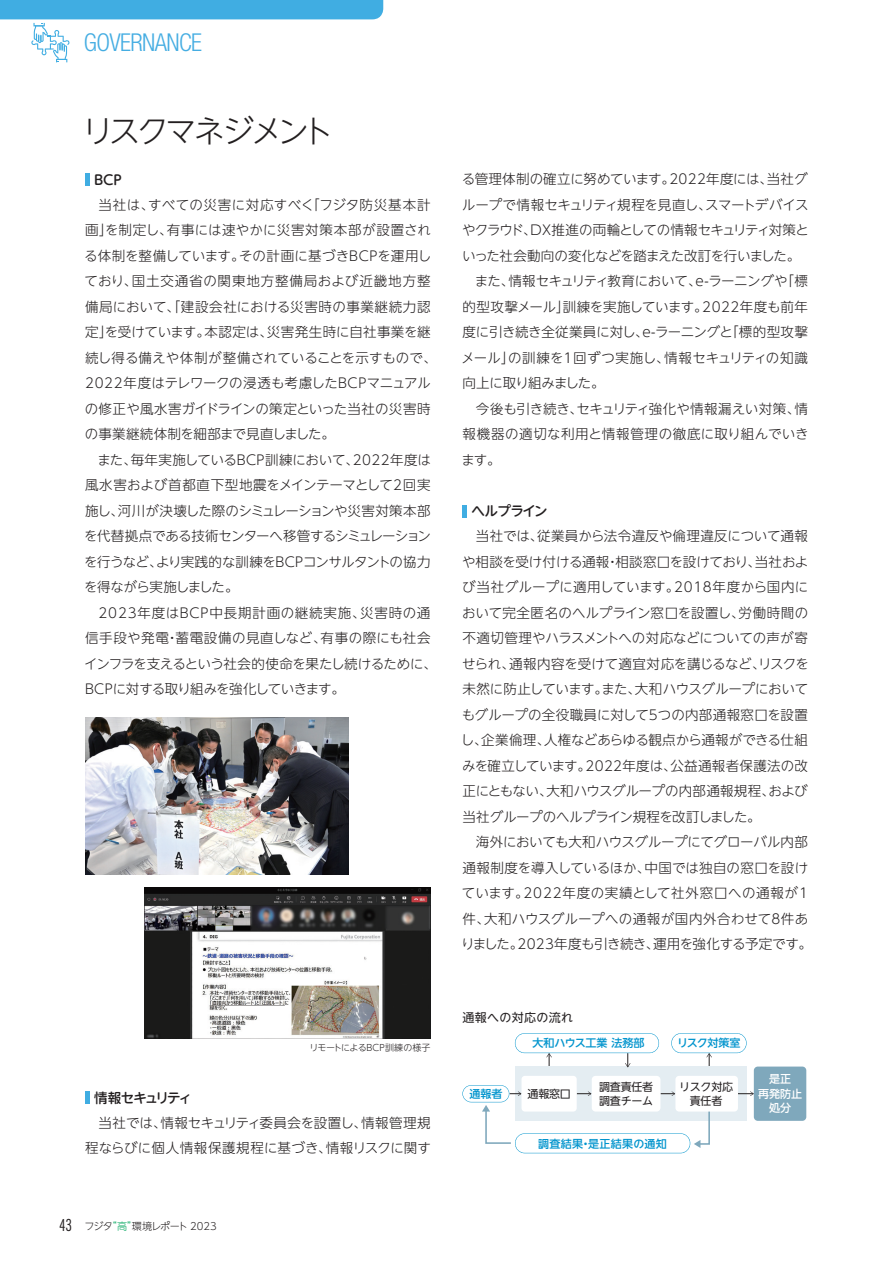
<style>
.page{position:relative;width:893px;height:1263px;background:#fff}
.page>*{position:absolute;margin:0;border:0;box-sizing:border-box;transform-origin:0 0}
.t1{font:300 31.5px "UD Shin Go NT Pro";letter-spacing:-.105em;color:#231f20}
.t2{font:300 condensed 24.6px "Helvetica Neue LT Std";letter-spacing:-.025em;color:#45ade2}
.t3{font:300 13.5px/25.5px "UD Shin Go NT Pr 6";color:#231f20}
.t4{font:300 13.5px/25.5px "UD Shin Go NT Pr 6";letter-spacing:.025em;color:#231f20}
.t5{font:300 13.5px "UD Shin Go NT Pr 6";letter-spacing:-.02em;color:#231f20}
.t6{font:300 13.5px "UD Shin Go NT Pr 6";letter-spacing:-.045em;color:#231f20}
.t7{font:300 13.5px "UD Shin Go NT Pr 6";letter-spacing:-.03em;color:#231f20}
.t8{font:300 13.5px "UD Shin Go NT Pr 6";letter-spacing:.04em;color:#231f20}
.t9{font:300 13.5px "UD Shin Go NT Pr 6";letter-spacing:-.065em;color:#231f20}
.t10{font:500 13.5px "UD Shin M Go Pr 6";letter-spacing:-.055em;color:#231f20}
.t11{font:500 13.5px "UD Shin M Go Pr 6";letter-spacing:-.14em;color:#231f20}
.t12{font:12px "UD Shin Go NT Pro";letter-spacing:.025em;color:#231f20}
.t13{font:10.95px/14.2px "UD Shin Go NT Pro";letter-spacing:-.025em;color:#231f20}
.t14{font:500 10.95px "UD Shin Go NT Pro";color:#0094cd}
.t15{font:500 10.95px "UD Shin Go NT Pro";letter-spacing:.025em;color:#0094cd}
.t16{font:500 10.95px/14.2px "UD Shin Go NT Pro";color:#fff;text-align:center}
.t17{font:300 10.05px "UD Shin Go NT Pro";letter-spacing:-.06em;color:#231f20}
.t18{font:300 9px "UD Shin Go NT Pr 6";letter-spacing:-.015em;color:#231f20}
.s1{font-family:"Futura Std";font-stretch:condensed;font-size:15.9px}
.s2{color:#00a65d}
</style>
<div class="page">
<svg style="left:0;top:0;width:383px;height:62px"></svg>
<div style="left:515px;top:1066px;width:231px;height:55px;background:#e4edf2"></div>
<svg style="left:738px;top:1091px;width:16px;height:5px"></svg>
<svg style="left:671px;top:1033px;width:75px;height:33px"></svg>
<svg style="left:515px;top:1033px;width:144px;height:34px"></svg>
<div style="left:754px;top:1066px;width:52px;height:55px;background:#7fa8bc;border-radius:4px"></div>
<svg style="left:462px;top:1085px;width:249px;height:68px"></svg>
<div style="left:521px;top:1076px;width:56px;height:35px;background:#fff;border-radius:3px"></div>
<div style="left:592px;top:1076px;width:68px;height:35px;background:#fff;border-radius:4px"></div>
<div style="left:675px;top:1076px;width:63px;height:35px;background:#fff;border-radius:4px"></div>
<img style="left:85px;top:717px;width:264px;height:157px">
<img style="left:145px;top:887px;width:285px;height:152px">
<div style="left:85px;top:173px;width:5px;height:13px;background:#40ade2"></div>
<div style="left:85px;top:1091px;width:5px;height:13px;background:#40ade2"></div>
<div style="left:462px;top:505px;width:5px;height:13px;background:#40ade2"></div>
<h2 class="t2" style="left:84px;top:28px;width:120px">GOVERNANCE</h2>
<h1 class="t1" style="left:82px;top:105px;width:253px">リスクマネジメント</h1>
<p class="t10" style="left:94px;top:168px;width:29px">BCP</p>
<p class="t3" style="left:84px;top:191px;width:354px;text-indent:14px">当社は、すべての災害に対応すべく「フジタ防災基本計画」を制定し、有事には速やかに災害対策本部が設置される体制を整備しています。その計画に基づきBCPを運用しており、国土交通省の関東地方整備局および近畿地方整備局において、「建設会社における災害時の事業継続力認定」を受けています。本認定は、災害発生時に自社事業を継続し得る備えや体制が整備されていることを示すもので、<br>2022年度はテレワークの浸透も考慮したBCPマニュアルの修正や風水害ガイドラインの策定といった当社の災害時の事業継続体制を細部まで見直しました。</p>
<p class="t3" style="left:84px;top:446px;width:348px;text-align:justify;text-indent:13px">また、毎年実施しているBCP訓練において、2022年度は風水害および首都直下型地震をメインテーマとして2回実施し、河川が決壊した際のシミュレーションや災害対策本部を代替拠点である技術センターへ移管するシミュレーションを行うなど、より実践的な訓練をBCPコンサルタントの協力を得ながら実施しました。</p>
<p class="t4" style="left:84px;top:599px;width:354px;text-indent:14px">2023年度はBCP中長期計画の継続実施、災害時の通信手段や発電・蓄電設備の見直しなど、有事の際にも社会インフラを支えるという社会的使命を果たし続けるために、<br>BCPに対する取り組みを強化していきます。</p>
<p class="t18" style="left:310px;top:1040px;width:122px">リモートによるBCP訓練の様子</p>
<p class="t11" style="left:94px;top:1086px;width:99px">情報セキュリティ</p>
<p class="t3" style="left:85px;top:1109px;width:347px;text-align:right">当社では、情報セキュリティ委員会を設置し、情報管理規程ならびに個人情報保護規程に基づき、情報リスクに関す</p>
<p class="t17" style="left:59px;top:1218px;width:159px"><span class="s1">43</span> フジタ<span class="s2">“高”</span>環境レポート 2023</p>
<p class="t3" style="left:462px;top:166px;width:347px">る管理体制の確立に努めています。2022年度には、当社グ</p>
<p class="t5" style="left:462px;top:194px;width:348px">ループで情報セキュリティ規程を見直し、スマートデバイス</p>
<p class="t6" style="left:462px;top:219px;width:348px">やクラウド、DX推進の両輪としての情報セキュリティ対策と</p>
<p class="t6" style="left:462px;top:245px;width:340px">いった社会動向の変化などを踏まえた改訂を行いました。</p>
<p class="t7" style="left:475px;top:270px;width:335px">また、情報セキュリティ教育において、e-ラーニングや「標</p>
<p class="t5" style="left:462px;top:296px;width:347px">的型攻撃メール」訓練を実施しています。2022年度も前年</p>
<p class="t3" style="left:462px;top:319px;width:347px">度に引き続き全従業員に対し、e-ラーニングと「標的型攻撃</p>
<p class="t3" style="left:461px;top:344px;width:348px">メール」の訓練を1回ずつ実施し、情報セキュリティの知識</p>
<p class="t9" style="left:462px;top:372px;width:144px">向上に取り組みました。</p>
<p class="t3" style="left:476px;top:395px;width:333px">今後も引き続き、セキュリティ強化や情報漏えい対策、情</p>
<p class="t8" style="left:462px;top:423px;width:348px">報機器の適切な利用と情報管理の徹底に取り組んでいき</p>
<p class="t3" style="left:461px;top:446px;width:41px">ます。</p>
<p class="t10" style="left:472px;top:500px;width:78px">ヘルプライン</p>
<p class="t3" style="left:461px;top:523px;width:349px;text-align:justify;text-indent:15px">当社では、従業員から法令違反や倫理違反について通報や相談を受け付ける通報・相談窓口を設けており、当社および当社グループに適用しています。2018年度から国内において完全匿名のヘルプライン窓口を設置し、労働時間の不適切管理やハラスメントへの対応などについての声が寄せられ、通報内容を受けて適宜対応を講じるなど、リスクを未然に防止しています。また、大和ハウスグループにおいてもグループの全役職員に対して5つの内部通報窓口を設置し、企業倫理、人権などあらゆる観点から通報ができる仕組みを確立しています。2022年度は、公益通報者保護法の改正にともない、大和ハウスグループの内部通報規程、および当社グループのヘルプライン規程を改訂しました。</p>
<p class="t3" style="left:461px;top:829px;width:352px;text-indent:15px">海外においても大和ハウスグループにてグローバル内部通報制度を導入しているほか、中国では独自の窓口を設けています。2022年度の実績として社外窓口への通報が1件、大和ハウスグループへの通報が国内外合わせて8件ありました。2023年度も引き続き、運用を強化する予定です。</p>
<p class="t12" style="left:462px;top:1007px;width:112px">通報への対応の流れ</p>
<p class="t14" style="left:533px;top:1034px;width:113px">大和ハウス工業 法務部</p>
<p class="t14" style="left:677px;top:1034px;width:65px">リスク対策室</p>
<p class="t14" style="left:469px;top:1084px;width:35px">通報者</p>
<p class="t13" style="left:528px;top:1086px;width:45px">通報窓口</p>
<p class="t13" style="left:599px;top:1079px;width:56px">調査責任者調査チーム</p>
<p class="t13" style="left:679px;top:1079px;width:56px;text-align:center">リスク対応責任者</p>
<p class="t15" style="left:538px;top:1135px;width:130px">調査結果・是正結果の通知</p>
<p class="t16" style="left:758px;top:1072px;width:46px">是正<br>再発防止処分</p>
</div>
